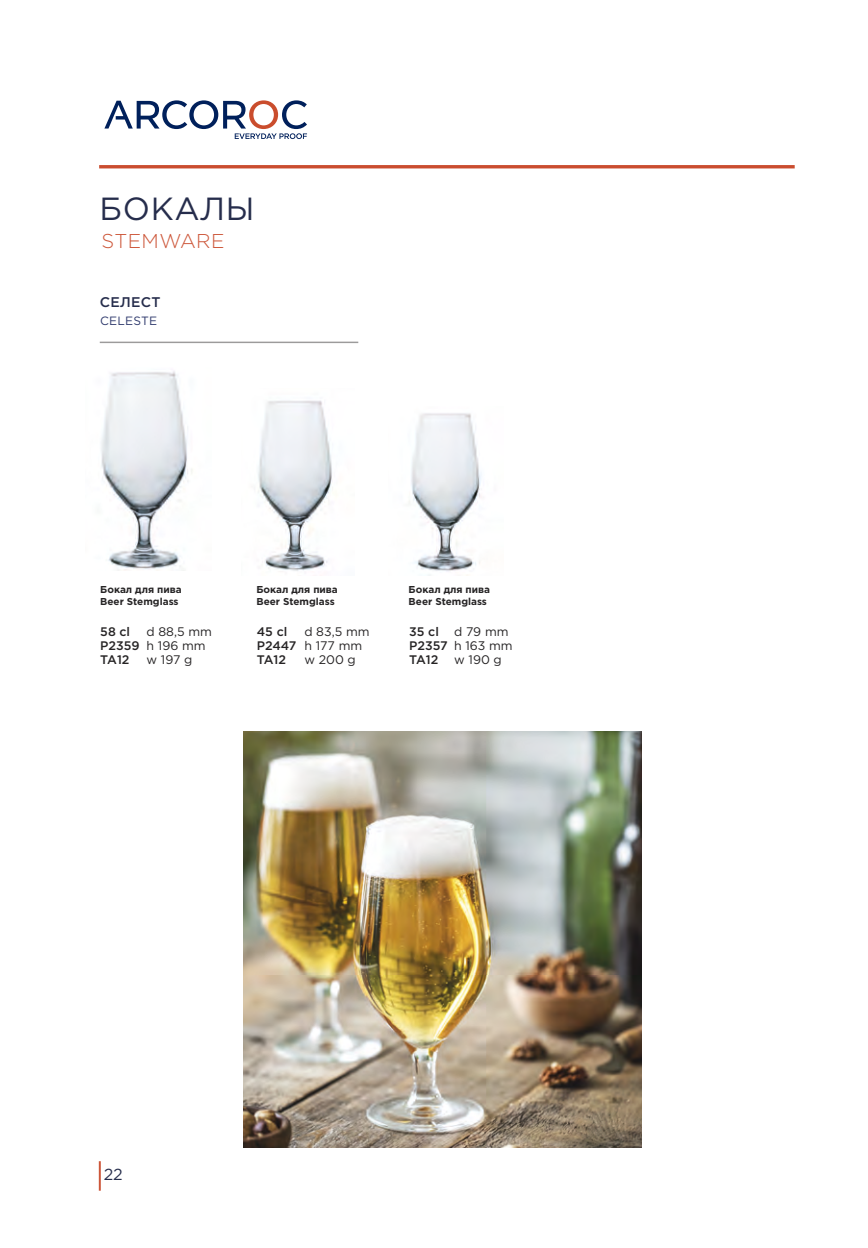
<style>
.page{position:relative;width:868px;height:1248px;background:#fff}
.page>*{position:absolute;margin:0;border:0;box-sizing:border-box;transform-origin:0 0}
.t1{font:32px "Gotham Pro";letter-spacing:.02em;color:#262d4c}
.t2{font:300 20px "Gotham Pro";letter-spacing:.02em;color:#cd573a}
.t3{font:16px "Gotham Pro";color:#262d4c}
.t4{font:500 14px "Gotham Pro";letter-spacing:.02em;color:#262d4c}
.Стиль_абзаца_2{font:12.4px "Gotham Pro";color:#262425}
.Стиль_абзаца_2-2{font:500 12.4px "Gotham Pro";color:#262425}
.t5{font:12px "Gotham Pro";letter-spacing:.02em;color:#2e396c}
.Стиль_абзаца_2-3{font:700 10px "Gotham Pro";color:#262425}
</style>
<div class="page">
<hr style="left:99px;top:1161px;width:2px;height:29px;background:#cd573a">
<svg style="left:104px;top:100px;width:203px;height:39px"></svg>
<hr style="left:99px;top:165px;width:695px;height:3px;background:#ca4d2f">
<hr style="left:100px;top:341px;width:258px;height:2px;background:#9c9b9b">
<img style="left:101px;top:371px;width:92px;height:199px">
<img style="left:258px;top:400px;width:74px;height:171px">
<img style="left:409px;top:413px;width:73px;height:162px">
<img style="left:243px;top:731px;width:398px;height:416px">
<p class="t1" style="left:100px;top:190px;width:156px">БОКАЛЫ</p>
<p class="t2" style="left:101px;top:229px;width:124px">STEMWARE</p>
<p class="t4" style="left:100px;top:294px;width:62px">СЕЛЕСТ</p>
<p class="t5" style="left:100px;top:314px;width:59px">CELESTE</p>
<p class="Стиль_абзаца_2-3" style="left:100px;top:583px;width:83px">Бокал для пива</p>
<p class="Стиль_абзаца_2-3" style="left:100px;top:595px;width:80px">Beer Stemglass</p>
<p class="Стиль_абзаца_2-2" style="left:100px;top:625px;width:31px">58 cl</p>
<p class="Стиль_абзаца_2-2" style="left:100px;top:639px;width:41px">P2359</p>
<p class="Стиль_абзаца_2-2" style="left:100px;top:653px;width:31px">TA12</p>
<p class="Стиль_абзаца_2" style="left:146px;top:625px;width:67px">d 88,5 mm</p>
<p class="Стиль_абзаца_2" style="left:146px;top:639px;width:61px">h 196 mm</p>
<p class="Стиль_абзаца_2" style="left:146px;top:653px;width:47px">w 197 g</p>
<p class="Стиль_абзаца_2-3" style="left:256px;top:583px;width:83px">Бокал для пива</p>
<p class="Стиль_абзаца_2-3" style="left:256px;top:595px;width:80px">Beer Stemglass</p>
<p class="Стиль_абзаца_2-2" style="left:257px;top:625px;width:32px">45 cl</p>
<p class="Стиль_абзаца_2-2" style="left:257px;top:639px;width:41px">P2447</p>
<p class="Стиль_абзаца_2-2" style="left:257px;top:653px;width:31px">TA12</p>
<p class="Стиль_абзаца_2" style="left:304px;top:625px;width:67px">d 83,5 mm</p>
<p class="Стиль_абзаца_2" style="left:304px;top:639px;width:59px">h 177 mm</p>
<p class="Стиль_абзаца_2" style="left:304px;top:653px;width:53px">w 200 g</p>
<p class="Стиль_абзаца_2-3" style="left:408px;top:583px;width:83px">Бокал для пива</p>
<p class="Стиль_абзаца_2-3" style="left:408px;top:595px;width:80px">Beer Stemglass</p>
<p class="Стиль_абзаца_2" style="left:454px;top:625px;width:56px">d 79 mm</p>
<p class="Стиль_абзаца_2" style="left:454px;top:639px;width:60px">h 163 mm</p>
<p class="Стиль_абзаца_2" style="left:454px;top:653px;width:49px">w 190 g</p>
<p class="Стиль_абзаца_2-2" style="left:409px;top:625px;width:31px">35 cl</p>
<p class="Стиль_абзаца_2-2" style="left:409px;top:639px;width:40px">P2357</p>
<p class="Стиль_абзаца_2-2" style="left:409px;top:653px;width:31px">TA12</p>
<p class="t3" style="left:104px;top:1165px;width:21px">22</p>
</div>
